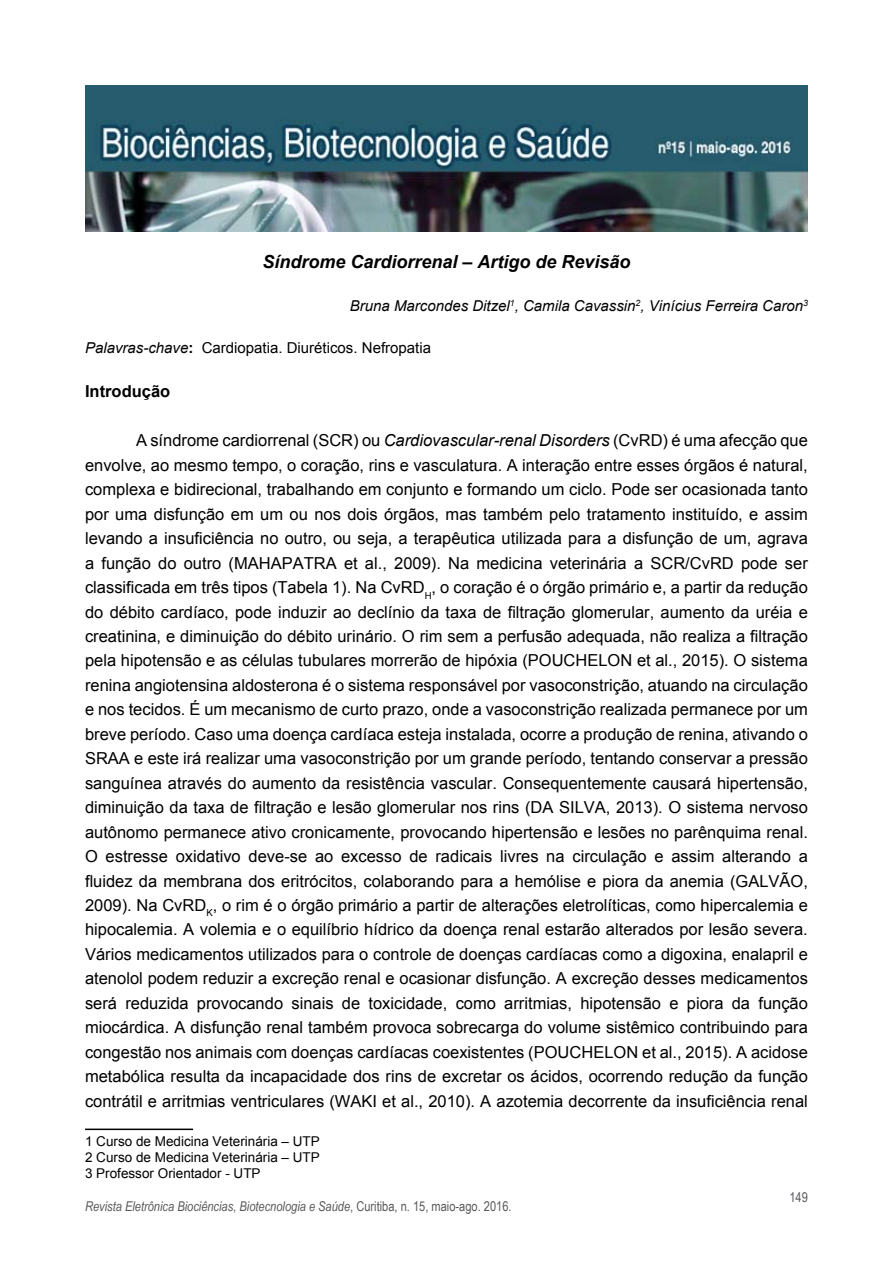
<style>
.page{position:relative;width:893px;height:1263px;background:#fff}
.page>*{position:absolute;margin:0;border:0;box-sizing:border-box;transform-origin:0 0}
.t1{font:italic 700 18px "Arial";color:#000}
.t2{font:16.5px/24.5px "Arial";color:#000;text-align:justify}
.t3{font:700 16.5px "Arial";color:#000}
.t4{font:italic 15px "Arial";color:#000}
.t5{font:15px "Arial";color:#000}
.t6{font:13.5px/16.2px "Arial";color:#000;text-align:justify}
.t7{font:italic 13.5px "Arial Narrow";color:#58595b}
.t8{font:13.5px "Arial Narrow";color:#58595b}
.s1{font-style:italic}
.s2{font-weight:700}
.s3{font-style:normal}
</style>
<div class="page">
<img style="left:85px;top:85px;width:723px;height:146px">
<hr style="left:85px;top:1128px;width:108px;height:2px;background:#000">
<p class="t1" style="left:262px;top:250px;width:370px">Síndrome Cardiorrenal – Artigo de Revisão</p>
<p class="t4" style="left:350px;top:296px;width:460px">Bruna Marcondes Ditzel<sup>1</sup>, Camila Cavassin<sup>2</sup>, Vinícius Ferreira Caron<sup>3</sup></p>
<p class="t5" style="left:85px;top:338px;width:347px"><span class="s1">Palavras-chave</span><span class="s2">:</span> Cardiopatia. Diuréticos. Nefropatia</p>
<p class="t3" style="left:85px;top:381px;width:87px">Introdução</p>
<p class="t2" style="left:85px;top:428px;width:724px;text-indent:51px">A síndrome cardiorrenal (SCR) ou <span class="s1">Cardiovascular-renal Disorders</span> (CvRD) é uma afecção que envolve, ao mesmo tempo, o coração, rins e vasculatura. A interação entre esses órgãos é natural, complexa e bidirecional, trabalhando em conjunto e formando um ciclo. Pode ser ocasionada tanto por uma disfunção em um ou nos dois órgãos, mas também pelo tratamento instituído, e assim levando a insuficiência no outro, ou seja, a terapêutica utilizada para a disfunção de um, agrava a função do outro (MAHAPATRA et al., 2009). Na medicina veterinária a SCR/CvRD pode ser classificada em três tipos (Tabela 1). Na CvRD<sub>H</sub>, o coração é o órgão primário e, a partir da redução do débito cardíaco, pode induzir ao declínio da taxa de filtração glomerular, aumento da uréia e creatinina, e diminuição do débito urinário. O rim sem a perfusão adequada, não realiza a filtração pela hipotensão e as células tubulares morrerão de hipóxia (POUCHELON et al., 2015). O sistema renina angiotensina aldosterona é o sistema responsável por vasoconstrição, atuando na circulação e nos tecidos. É um mecanismo de curto prazo, onde a vasoconstrição realizada permanece por um breve período. Caso uma doença cardíaca esteja instalada, ocorre a produção de renina, ativando o SRAA e este irá realizar uma vasoconstrição por um grande período, tentando conservar a pressão sanguínea através do aumento da resistência vascular. Consequentemente causará hipertensão, diminuição da taxa de filtração e lesão glomerular nos rins (DA SILVA, 2013). O sistema nervoso autônomo permanece ativo cronicamente, provocando hipertensão e lesões no parênquima renal.<br>O estresse oxidativo deve-se ao excesso de radicais livres na circulação e assim alterando a fluidez da membrana dos eritrócitos, colaborando para a hemólise e piora da anemia (GALVÃO, 2009). Na CvRD<sub>K</sub>, o rim é o órgão primário a partir de alterações eletrolíticas, como hipercalemia e hipocalemia. A volemia e o equilíbrio hídrico da doença renal estarão alterados por lesão severa.<br>Vários medicamentos utilizados para o controle de doenças cardíacas como a digoxina, enalapril e atenolol podem reduzir a excreção renal e ocasionar disfunção. A excreção desses medicamentos será reduzida provocando sinais de toxicidade, como arritmias, hipotensão e piora da função miocárdica. A disfunção renal também provoca sobrecarga do volume sistêmico contribuindo para congestão nos animais com doenças cardíacas coexistentes (POUCHELON et al., 2015). A acidose metabólica resulta da incapacidade dos rins de excretar os ácidos, ocorrendo redução da função contrátil e arritmias ventriculares (WAKI et al., 2010). A azotemia decorrente da insuficiência renal</p>
<p class="t6" style="left:85px;top:1133px;width:236px">1 Curso de Medicina Veterinária – UTP 2 Curso de Medicina Veterinária – UTP 3 Professor Orientador - UTP</p>
<p class="t7" style="left:85px;top:1197px;width:428px">Revista Eletrônica Biociências, Biotecnologia e Saúde<span class="s3">, Curitiba, n. 15, maio-ago. 2016.</span></p>
<p class="t8" style="left:789px;top:1187px;width:20px">149</p>
</div>
